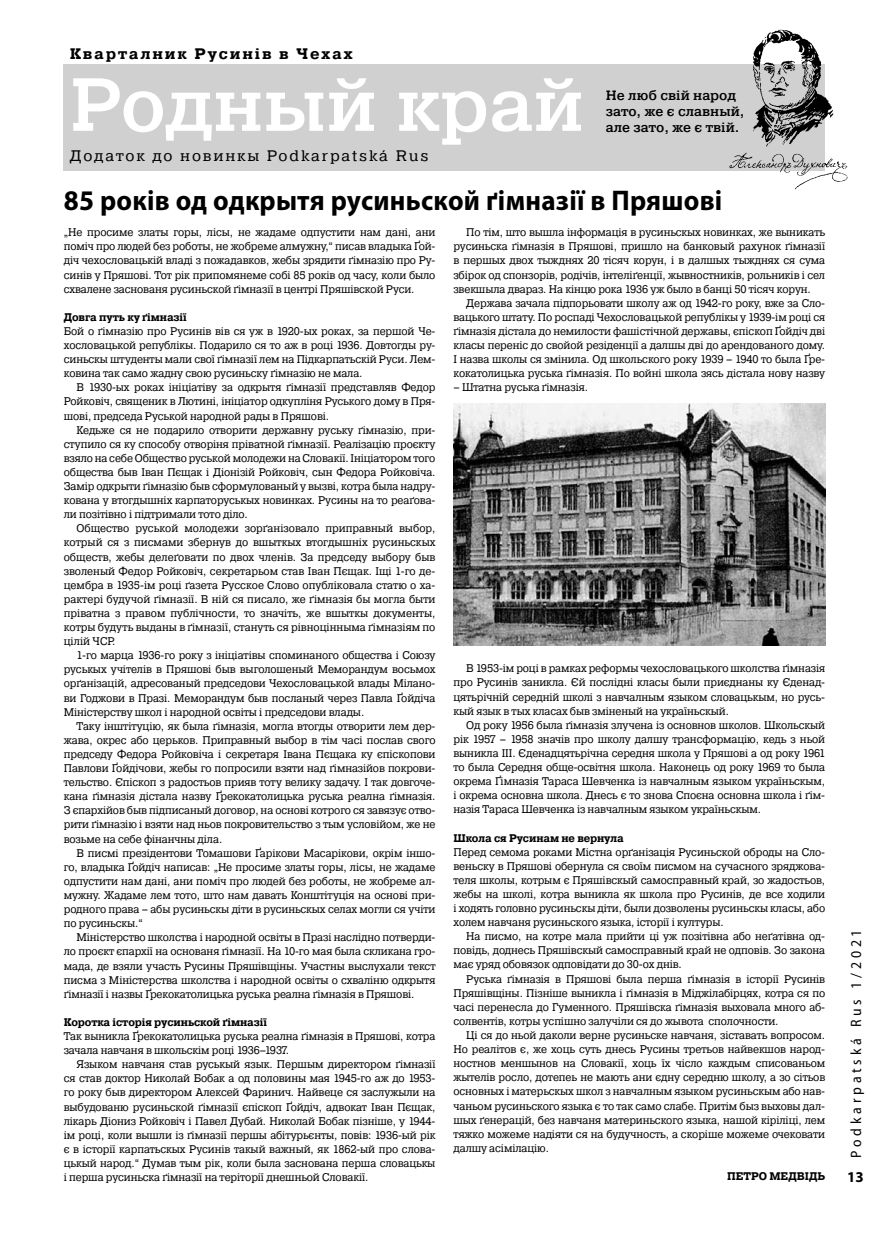
<style>
.page{position:relative;width:889px;height:1246px;background:#fff}
.page>*{position:absolute;margin:0;border:0;box-sizing:border-box;transform-origin:0 0}
.t1{font:500 75px "Pragmatica Slab";color:#fff}
.t2{font:700 28.5px "Myriad Pro";letter-spacing:.01em;color:#000;scale:.95 1}
.t3{font:15.3px "Pragmatica Slab";letter-spacing:.12em;color:#000}
.t4{font:700 15.3px "Pragmatica Slab";letter-spacing:.12em;color:#000}
.t5{font:semi-condensed 15px "Myriad Pro";letter-spacing:.25em;color:#000}
.t6{font:700 15px "Myriad Pro";color:#000}
.t7{font:500 13.5px/16.2px "Pragmatica Slab";color:#000}
.t8{font:11.1px/14.1px "Pragmatica Slab";letter-spacing:-.01em;color:#000;text-align:justify;scale:.95 1}
.t9{font:700 11.1px "Pragmatica Slab";letter-spacing:-.01em;color:#000;scale:.95 1}
</style>
<div class="page">
<div style="left:64px;top:64px;width:761px;height:106px;background:#d0d0d0"></div>
<img style="left:728px;top:30px;width:120px;height:160px">
<img style="left:454px;top:404px;width:371px;height:241px">
<h3 class="t4" style="left:70px;top:45px;width:284px">Кварталник Русинів в Чехах</h3>
<h1 class="t1" style="left:69px;top:62px;width:516px">Родный край</h1>
<h3 class="t3" style="left:70px;top:147px;width:360px">Додаток до новинкы Podkarpatská Rus</h3>
<p class="t7" style="left:606px;top:87px;width:140px">Нe люб cвій нaрoд зaтo, жe є cлaвный, aлe зaтo, жe є твій.</p>
<h2 class="t2" style="left:64px;top:184px;width:694px">85 років од одкрытя русиньской ґімназії в Пряшові</h2>
<p class="t8" style="left:64px;top:226px;width:393px">„Не просиме златы горы, лісы, не жадаме одпустити нам дані, ани поміч про людей без роботы, не жобреме алмужну,“ писав владыка Ґой&shy;діч чехословацькій владі з пожадавков, жебы зрядити ґімназію про Ру&shy;синів у Пряшові. Тот рік припомянеме собі 85 років од часу, коли было схвалене заснованя русиньской ґімназії в центрі Пряшівской Руси.</p>
<p class="t9" style="left:64px;top:311px;width:131px">Довга путь ку ґімназії</p>
<p class="t8" style="left:64px;top:324px;width:393px">Бой о ґімназію про Русинів вів ся уж в 1920-ых роках, за першой Че&shy;хословацькой републікы. Подарило ся то аж в році 1936. Довтогды ру&shy;синьскы штуденты мали свої ґімназії лем на Підкарпатьскій Руси. Лем&shy;ковина так само жадну свою русиньску ґімназію не мала.</p>
<p class="t8" style="left:64px;top:381px;width:393px;text-indent:13px">В 1930-ых роках ініціатіву за одкрытя ґімназії представляв Федор Ройковіч, священик в Лютині, ініціатор одкупліня Руського дому в Пря&shy;шові, председа Руськой народной рады в Пряшові.</p>
<p class="t8" style="left:64px;top:423px;width:393px;text-indent:13px">Кедьже ся не подарило отворити державну руську ґімназію, при&shy;ступило ся ку способу отворіня пріватной ґімназії. Реалізацію проєкту взяло на себе Общество руськой молодежи на Словакії. Ініціатором того общества быв Іван Пєщак і Діонізій Ройковіч, сын Федора Ройковіча.<br>Замір одкрыти ґімназію быв сформулованый у вызві, котра была надру&shy;кована у втогдышніх карпаторуськых новинках. Русины на то реаґова&shy;ли позітівно і підтримали тото діло.</p>
<p class="t8" style="left:64px;top:522px;width:393px;text-indent:13px">Общество руськой молодежи зорґанізовало приправный выбор, котрый ся з писмами збернув до вшыткых втогдышніх русиньскых обществ, жебы делеґовати по двох членів. За председу выбору быв зволеный Федор Ройковіч, секретарьом став Іван Пєщак. Іщі 1-го де&shy;цембра в 1935-ім році ґазета Русское Слово опубліковала статю о ха&shy;рактері будучой ґімназії. В ній ся писало, же ґімназія бы могла быти пріватна з правом публічности, то значіть, же вшыткы документы, котры будуть выданы в ґімназії, стануть ся рівноцінныма ґімназіям по цілій ЧСР.</p>
<p class="t8" style="left:64px;top:649px;width:393px;text-indent:13px">1-го марца 1936-го року з ініціатівы споминаного общества і Союзу руськых учітелів в Пряшові быв выголошеный Меморандум восьмох орґанізацій, адресованый председови Чехословацькой влады Мілано&shy;ви Годжови в Празі. Меморандум быв посланый через Павла Ґойдіча Міністерству школ і народной освіты і председови влады.</p>
<p class="t8" style="left:64px;top:719px;width:393px;text-indent:13px">Таку інштітуцію, як была ґімназія, могла втогды отворити лем дер&shy;жава, окрес або церьков. Приправный выбор в тім часі послав свого председу Федора Ройковіча і секретаря Івана Пєщака ку єпіскопови Павлови Ґойдічови, жебы го попросили взяти над ґімназійов покрови&shy;тельство. Єпіскоп з радостьов прияв тоту велику задачу. І так довгоче&shy;кана ґімназія дістала назву Ґрекокатолицька руська реална ґімназія.<br>З єпархійов быв підписаный договор, на основі котрого ся завязує отво&shy;рити ґімназію і взяти над ньов покровительство з тым условійом, же не возьме на себе фінанчны діла.</p>
<p class="t8" style="left:64px;top:846px;width:393px;text-indent:13px">В писмі презідентови Томашови Ґарікови Масарікови, окрім іншо&shy;го, владыка Ґойдіч написав: „Не просиме златы горы, лісы, не жадаме одпустити нам дані, ани поміч про людей без роботы, не жобреме ал&shy;мужну. Жадаме лем тото, што нам давать Конштітуція на основі при&shy;родного права – абы русиньскы діти в русиньскых селах могли ся учіти по русиньскы.“</p>
<p class="t8" style="left:64px;top:931px;width:393px;text-indent:13px">Міністерство школства і народной освіты в Празі наслідно потверди&shy;ло проєкт єпархії на основаня ґімназії. На 10-го мая была скликана гро&shy;мада, де взяли участь Русины Пряшівщіны. Участны выслухали текст писма з Міністерства школства і народной освіты о схваліню одкрытя ґімназії і назвы Ґрекокатолицька руська реална ґімназія в Пряшові.</p>
<p class="t9" style="left:64px;top:1016px;width:215px">Коротка історія русиньской ґімназії</p>
<p class="t8" style="left:64px;top:1029px;width:393px">Так выникла Ґрекокатолицька руська реална ґімназія в Пряшові, котра зачала навчаня в школьскім році 1936–1937.</p>
<p class="t8" style="left:64px;top:1057px;width:393px;text-indent:13px">Языком навчаня став руськый язык. Першым директором ґімназії ся став доктор Николай Бобак а од половины мая 1945-го аж до 1953- го року быв директором Алексей Фаринич. Найвеце ся заслужыли на выбудованю русиньской ґімназії єпіскоп Ґойдіч, адвокат Іван Пєщак, лікарь Діониз Ройковіч і Павел Дубай. Николай Бобак пізніше, у 1944- ім році, коли вышли із ґімназії першы абітурьєнты, повів: 1936-ый рік є в історії карпатьскых Русинів такый важный, як 1862-ый про слова&shy;цькый народ.“ Думав тым рік, коли была заснована перша словацькы і перша русиньска ґімназії на теріторії днешньой Словакії.</p>
<p class="t8" style="left:453px;top:226px;width:393px;text-indent:13px">По тім, што вышла інформація в русиньскых новинках, же выникать русиньска ґімназія в Пряшові, пришло на банковый рахунок ґімназії в першых двох тыжднях 20 тісяч корун, і в далшых тыжднях ся сума збірок од спонзорів, родічів, інтеліґенції, жывностників, рольників і сел звекшыла двараз. На кінцю рока 1936 уж было в банці 50 тісяч корун.</p>
<p class="t8" style="left:453px;top:296px;width:393px;text-indent:13px">Держава зачала підпорьовати школу аж од 1942-го року, вже за Сло&shy;вацького штату. По роспаді Чехословацькой републікы у 1939-ім році ся ґімназія дістала до немилости фашістічной державы, єпіскоп Ґойдіч дві класы переніс до свойой резіденції а далшы дві до арендованого дому.<br>І назва школы ся змінила. Од школьского року 1939 – 1940 то была Ґре&shy;кокатолицька руська ґімназія. По войні школа зясь дістала нову назву</p>
<p class="t8" style="left:453px;top:381px;width:143px">– Штатна руська ґімназія.</p>
<p class="t8" style="left:453px;top:662px;width:393px;text-indent:13px">В 1953-ім році в рамках реформы чехословацького школства ґімназія про Русинів заникла. Єй послідні класы были приєднаны ку Єденад&shy;цятьрічній середній школі з навчалным языком словацькым, но русь&shy;кый язык в тых класах быв зміненый на україньскый.</p>
<p class="t8" style="left:453px;top:718px;width:393px;text-indent:13px">Од року 1956 была ґімназія злучена із основнов школов. Школьскый рік 1957 – 1958 значів про школу далшу трансформацію, кедь з ньой выникла ІІІ. Єденадцятьрічна середня школа у Пряшові а од року 1961 то была Середня обще-освітня школа. Наконець од року 1969 то была окрема Ґімназія Тараса Шевченка із навчалным языком україньскым, і окрема основна школа. Днесь є то знова Споєна основна школа і ґім&shy;назія Тараса Шевченка із навчалным языком україньскым.</p>
<p class="t9" style="left:453px;top:831px;width:181px">Школа ся Русинам не вернула</p>
<p class="t8" style="left:453px;top:845px;width:393px">Перед семома роками Містна орґанізація Русиньской оброды на Сло&shy;веньску в Пряшові обернула ся своїм писмом на сучасного зряджова&shy;теля школы, котрым є Пряшівскый самосправный край, зо жадостьов, жебы на школі, котра выникла як школа про Русинів, де все ходили і ходять головно русиньскы діти, были дозволены русиньскы класы, або холем навчаня русиньского языка, історії і културы.</p>
<p class="t8" style="left:453px;top:929px;width:393px;text-indent:13px">На писмо, на котре мала прийти ці уж позітівна або неґатівна од&shy;повідь, доднесь Пряшівскый самосправный край не одповів. Зо закона має уряд обовязок одповідати до 30-ох днів.</p>
<p class="t8" style="left:453px;top:972px;width:393px;text-indent:13px">Руська ґімназія в Пряшові была перша ґімназія в історії Русинів Пряшівщіны. Пізніше выникла і ґімназія в Міджілабірцях, котра ся по часі перенесла до Гуменного. Пряшівска ґімназія выховала много аб&shy;солвентів, котры успішно залучіли ся до жывота сполочности.</p>
<p class="t8" style="left:453px;top:1028px;width:393px;text-indent:13px">Ці ся до ньой даколи верне русиньске навчаня, зіставать вопросом.<br>Но реалітов є, же хоць суть днесь Русины третьов найвекшов народ&shy;ностнов меншынов на Словакії, хоць їх чісло каждым списованьом жытелів росло, дотепеь не мають ани єдну середню школу, а зо сітьов основных і матерьскых школ з навчалным языком русиньскым або нав&shy;чаньом русиньского языка є то так само слабе. Притім быз выховы дал&shy;шых ґенерацій, без навчаня материньского языка, нашой кіріліці, лем тяжко можеме надіяти ся на будучность, а скоріше можеме очековати далшу асімілацію.</p>
<p class="t9" style="left:727px;top:1170px;width:105px">ПЕТРО МЕДВІДЬ</p>
<h3 class="t5" style="left:848px;top:1157px;width:230px;rotate:-90deg">Podkarpatská Rus 1/2021</h3>
<h3 class="t6" style="left:847px;top:1168px;width:18px">13</h3>
</div>
